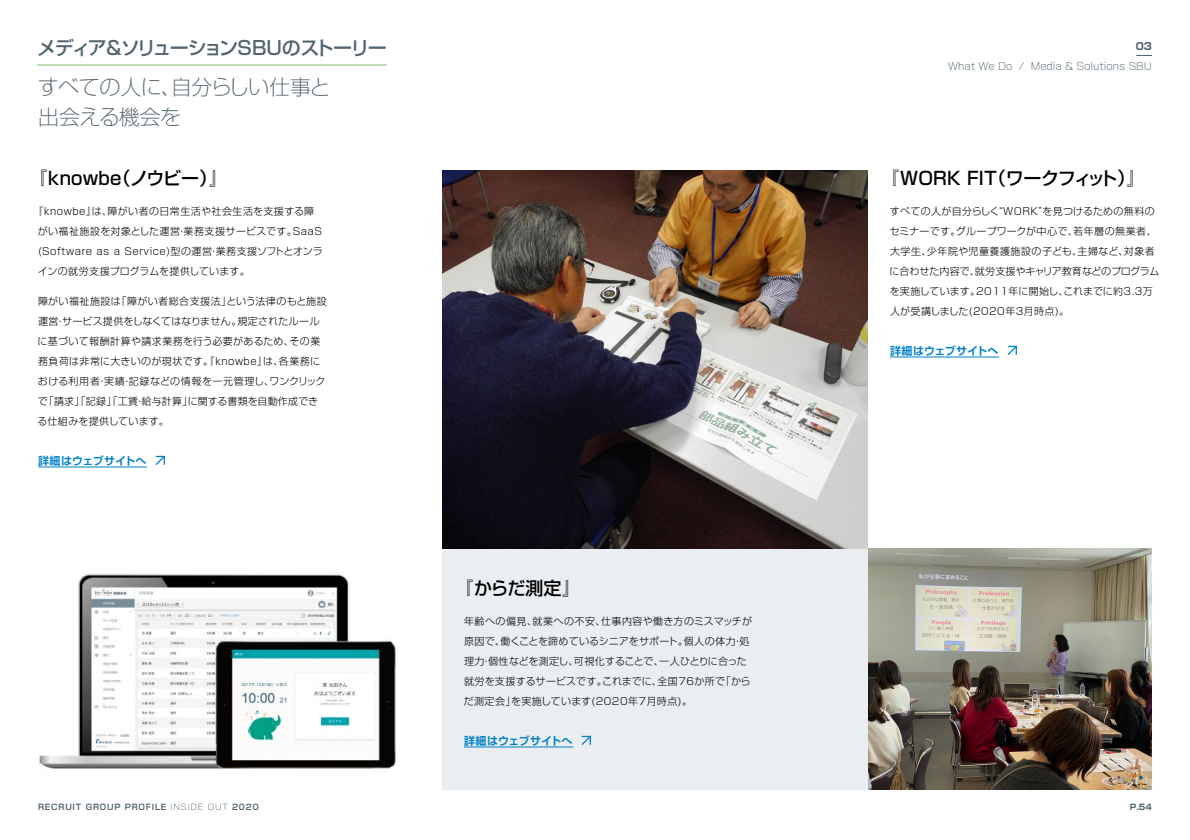
<style>
.page{position:relative;width:1190px;height:840px;background:#fff}
.page>*{position:absolute;margin:0;border:0;box-sizing:border-box;transform-origin:0 0}
.t1{font:300 expanded 21px/30px "Shin Go Pr 6 N";letter-spacing:-.025em;color:#52646d}
.t2{font:500 19px "Shin Go Pr 6 N";letter-spacing:-.095em;color:#52646d}
.t3{font:500 18px "Shin Go Pr 6 N";color:#000}
.t4{font:500 18px "Shin Go Pr 6 N";letter-spacing:-.02em;color:#000}
.t5{font:700 11px "Shin Go Pr 6 N De";letter-spacing:.02em;color:#0081c9}
.t6{font:300 10px/20px "Shin Go Pr 6 N";letter-spacing:.03em;color:#000}
.t7{font:300 10px/20px "Shin Go Pr 6 N";letter-spacing:.05em;color:#000}
.t8{font:300 expanded 10px "Shin Go Pr 6 N";color:#52646d}
.t9{font:700 10px "Shin Go Pr 6 N";color:#52646d}
.t10{font:700 8px "Shin Go Pr 6 N De";letter-spacing:.1em;color:#52646d}
.t11{font:700 8px "Shin Go Pr 6 N";color:#52646d}
.s1{font-family:"Shin Go Pr 6 N";font-weight:300;font-stretch:expanded}
</style>
<div class="page">
<div style="left:442px;top:549px;width:426px;height:241px;background:#eaeef1"></div>
<svg style="left:1136px;top:55px;width:16px;height:1px"></svg>
<hr style="left:38px;top:467px;width:109px;height:1px;background:#0081c9">
<svg style="left:155px;top:455px;width:10px;height:10px"></svg>
<hr style="left:464px;top:747px;width:109px;height:1px;background:#0081c9">
<svg style="left:581px;top:735px;width:10px;height:10px"></svg>
<hr style="left:890px;top:357px;width:109px;height:1px;background:#0081c9">
<svg style="left:1007px;top:345px;width:10px;height:10px"></svg>
<hr style="left:37px;top:64px;width:350px;height:2px;background:#83c06f">
<img style="left:868px;top:548px;width:284px;height:242px">
<img style="left:442px;top:170px;width:426px;height:379px">
<img style="left:39px;top:573px;width:357px;height:196px">
<h2 class="t2" style="left:37px;top:32px;width:351px">メディア＆ソリューションSBUのストーリー</h2>
<h1 class="t1" style="left:38px;top:70px;width:295px">すべての人に、自分らしい仕事と出会える機会を</h1>
<h3 class="t3" style="left:29px;top:163px;width:200px">『knowbe（ノウビー）』</h3>
<p class="t7" style="left:38px;top:200px;width:287px;text-indent:-5px">『knowbe』は、障がい者の日常生活や社会生活を支援する障がい福祉施設を対象とした運営・業務支援サービスです。SaaS (Software as a Service)型の運営・業務支援ソフトとオンラインの就労支援プログラムを提供しています。</p>
<p class="t6" style="left:38px;top:290px;width:291px">障がい福祉施設は「障がい者総合支援法」という法律のもと施設運営・サービス提供をしなくてはなりません。規定されたルールに基づいて報酬計算や請求業務を行う必要があるため、その業務負荷は非常に大きいのが現状です。『knowbe』は、各業務における利用者・実績・記録などの情報を一元管理し、ワンクリックで「請求」「記録」「工賃・給与計算」に関する書類を自動作成できる仕組みを提供しています。</p>
<p class="t5" style="left:38px;top:452px;width:110px">詳細はウェブサイトへ</p>
<p class="t10" style="left:38px;top:800px;width:222px">RECRUIT GROUP PROFILE <span class="s1">INSIDE OUT</span> 2020</p>
<h3 class="t3" style="left:455px;top:573px;width:127px">『からだ測定』</h3>
<p class="t6" style="left:464px;top:610px;width:290px">年齢への偏見、就業への不安、仕事内容や働き方のミスマッチが原因で、働くことを諦めているシニアをサポート。個人の体力・処理力・個性などを測定し、可視化することで、一人ひとりに合った就労を支援するサービスです。これまでに、全国76か所で「からだ測定会」を実施しています(2020年7月時点)。</p>
<p class="t5" style="left:464px;top:732px;width:110px">詳細はウェブサイトへ</p>
<p class="t9" style="left:1136px;top:38px;width:18px">03</p>
<p class="t8" style="left:948px;top:58px;width:205px">What We Do / Media &amp; Solutions SBU</p>
<h3 class="t4" style="left:881px;top:163px;width:266px">『WORK FIT（ワークフィット）』</h3>
<p class="t6" style="left:890px;top:200px;width:271px">すべての人が自分らしく“WORK”を見つけるための無料のセミナーです。グループワークが中心で、若年層の無業者、大学生、少年院や児童養護施設の子ども、主婦など、対象者に合わせた内容で、就労支援やキャリア教育などのプログラムを実施しています。2011年に開始し、これまでに約3.3万人が受講しました(2020年3月時点)。</p>
<p class="t5" style="left:890px;top:342px;width:110px">詳細はウェブサイトへ</p>
<p class="t11" style="left:1130px;top:801px;width:24px">P.54</p>
</div>
